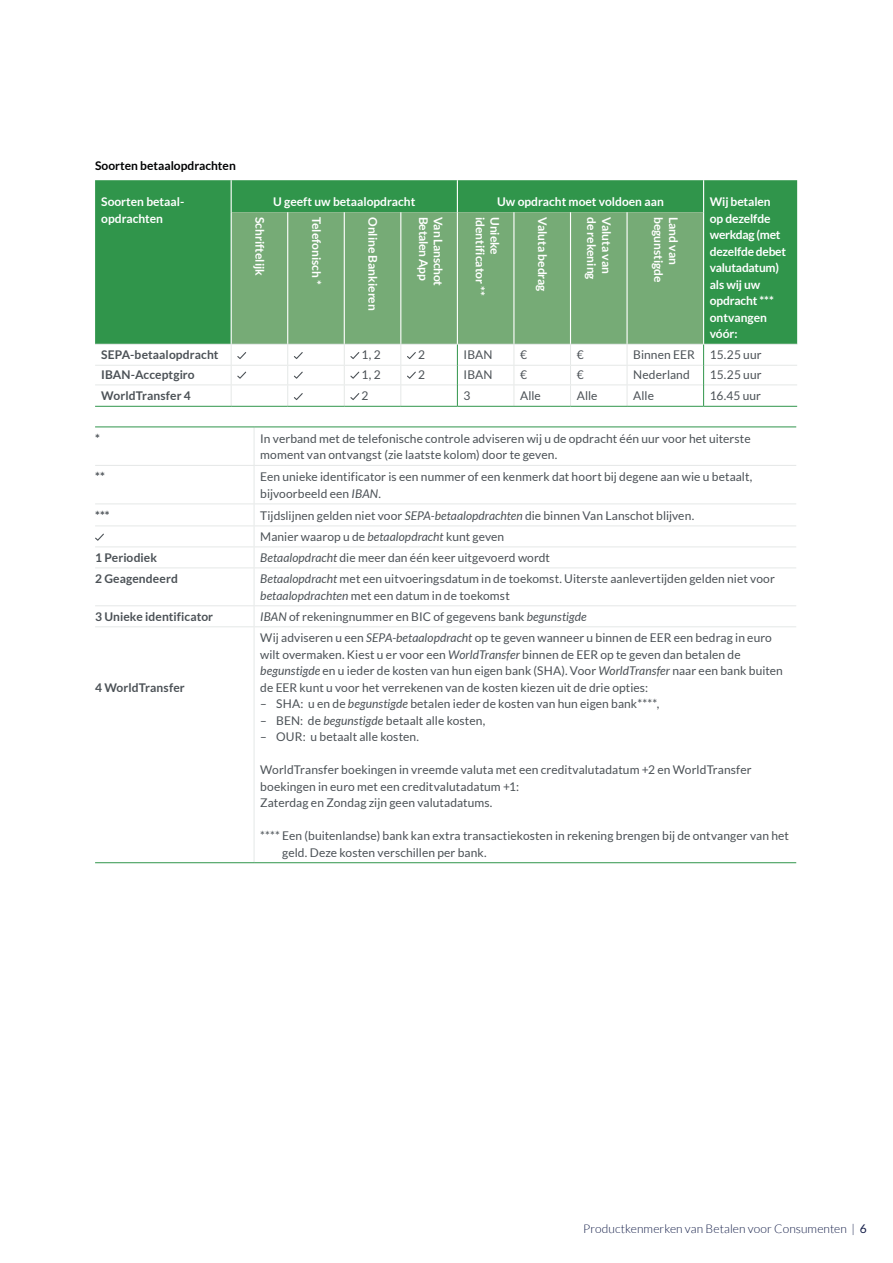
<style>
.page{position:relative;width:893px;height:1263px;background:#fff}
.page>*{position:absolute;margin:0;border:0;box-sizing:border-box;transform-origin:0 0}
.t1{font:12px/16.5px "Lato";letter-spacing:.005em;color:#4b5156}
.t2{font:700 12px/16.5px "Lato";color:#fff}
.t3{font:700 12px "Lato";letter-spacing:.01em;color:#4b5156}
.t4{font:300 12px "Lato";letter-spacing:.005em;color:#131d48}
.t5{font:700 12px "Lato";color:#010203}
.t6{font:700 12px "Lato";letter-spacing:-.02em;color:#fff}
.s1{font-style:italic}
.s2{font-weight:400}
</style>
<div class="page">
<div style="left:95px;top:180px;width:702px;height:164px;background:#30954b"></div>
<div style="left:232px;top:212px;width:471px;height:132px;background:#76ab76"></div>
<hr style="left:231px;top:180px;width:1px;height:32px;background:#fff">
<hr style="left:231px;top:212px;width:1px;height:132px;background:#fff">
<hr style="left:287px;top:212px;width:1px;height:132px;background:#fff">
<hr style="left:344px;top:212px;width:1px;height:132px;background:#fff">
<hr style="left:400px;top:212px;width:1px;height:132px;background:#fff">
<hr style="left:513px;top:212px;width:1px;height:132px;background:#fff">
<hr style="left:570px;top:212px;width:1px;height:132px;background:#fff">
<hr style="left:626px;top:212px;width:2px;height:132px;background:#fff">
<hr style="left:457px;top:180px;width:1px;height:32px;background:#fff">
<hr style="left:457px;top:212px;width:1px;height:132px;background:#fff">
<hr style="left:703px;top:180px;width:1px;height:32px;background:#fff">
<hr style="left:703px;top:212px;width:1px;height:132px;background:#fff">
<hr style="left:95px;top:406px;width:136px;height:1px;background:#30954b">
<hr style="left:231px;top:406px;width:57px;height:1px;background:#30954b">
<hr style="left:288px;top:406px;width:56px;height:1px;background:#30954b">
<hr style="left:344px;top:406px;width:57px;height:1px;background:#30954b">
<hr style="left:401px;top:406px;width:56px;height:1px;background:#30954b">
<hr style="left:457px;top:406px;width:57px;height:1px;background:#30954b">
<hr style="left:514px;top:406px;width:56px;height:1px;background:#30954b">
<hr style="left:570px;top:406px;width:57px;height:1px;background:#30954b">
<hr style="left:627px;top:406px;width:77px;height:1px;background:#30954b">
<hr style="left:704px;top:406px;width:93px;height:1px;background:#30954b">
<svg style="left:95px;top:344px;width:702px;height:62px"></svg>
<svg style="left:95px;top:427px;width:701px;height:435px"></svg>
<hr style="left:254px;top:427px;width:1px;height:38px;background:#e5e8e7">
<hr style="left:254px;top:466px;width:1px;height:37px;background:#e5e8e7">
<hr style="left:95px;top:465px;width:159px;height:1px;background:#e5e8e7">
<hr style="left:95px;top:503px;width:159px;height:1px;background:#e5e8e7">
<hr style="left:95px;top:525px;width:159px;height:1px;background:#e5e8e7">
<hr style="left:95px;top:546px;width:159px;height:1px;background:#e5e8e7">
<hr style="left:95px;top:567px;width:159px;height:1px;background:#e5e8e7">
<hr style="left:95px;top:605px;width:159px;height:1px;background:#e5e8e7">
<hr style="left:95px;top:626px;width:159px;height:1px;background:#e5e8e7">
<hr style="left:254px;top:465px;width:542px;height:1px;background:#e5e8e7">
<hr style="left:254px;top:503px;width:542px;height:1px;background:#e5e8e7">
<hr style="left:254px;top:525px;width:542px;height:1px;background:#e5e8e7">
<hr style="left:254px;top:546px;width:542px;height:1px;background:#e5e8e7">
<svg style="left:254px;top:504px;width:1px;height:63px"></svg>
<hr style="left:254px;top:567px;width:542px;height:1px;background:#e5e8e7">
<hr style="left:254px;top:568px;width:1px;height:37px;background:#e5e8e7">
<hr style="left:254px;top:605px;width:542px;height:1px;background:#e5e8e7">
<svg style="left:254px;top:606px;width:1px;height:20px"></svg>
<hr style="left:254px;top:626px;width:542px;height:1px;background:#e5e8e7">
<hr style="left:254px;top:627px;width:1px;height:235px;background:#e5e8e7">
<hr style="left:95px;top:862px;width:159px;height:1px;background:#30954b">
<hr style="left:254px;top:862px;width:542px;height:1px;background:#30954b">
<hr style="left:95px;top:426px;width:159px;height:1px;background:#30954b">
<hr style="left:254px;top:426px;width:542px;height:1px;background:#30954b">
<svg style="left:95px;top:534px;width:9px;height:7px"></svg>
<p class="t5" style="left:95px;top:158px;width:142px">Soorten betaalopdrachten</p>
<p class="t2" style="left:101px;top:193px;width:85px">Soorten betaal&shy;opdrachten</p>
<p class="t2" style="left:273px;top:193px;width:144px">U geeft uw betaalopdracht</p>
<p class="t2" style="left:497px;top:193px;width:168px">Uw opdracht moet voldoen aan</p>
<p class="t2" style="left:710px;top:193px;width:78px">Wij betalen op dezelfde werkdag (met dezelfde debet valutadatum) als wij uw opdracht *** ontvangen vóór:</p>
<p class="t3" style="left:101px;top:348px;width:119px">SEPA-betaalopdracht</p>
<p class="t1" style="left:362px;top:346px;width:21px">1, 2</p>
<p class="t1" style="left:418px;top:346px;width:8px">2</p>
<p class="t1" style="left:464px;top:346px;width:31px">IBAN</p>
<p class="t1" style="left:520px;top:346px;width:8px">€</p>
<p class="t1" style="left:577px;top:346px;width:8px">€</p>
<p class="t1" style="left:633px;top:346px;width:63px">Binnen EER</p>
<p class="t1" style="left:710px;top:346px;width:53px">15.25 uur</p>
<p class="t3" style="left:101px;top:367px;width:95px">IBAN-Acceptgiro</p>
<p class="t1" style="left:362px;top:366px;width:21px">1, 2</p>
<p class="t1" style="left:418px;top:366px;width:8px">2</p>
<p class="t1" style="left:464px;top:366px;width:31px">IBAN</p>
<p class="t1" style="left:520px;top:366px;width:8px">€</p>
<p class="t1" style="left:577px;top:366px;width:8px">€</p>
<p class="t1" style="left:633px;top:366px;width:58px">Nederland</p>
<p class="t1" style="left:710px;top:366px;width:53px">15.25 uur</p>
<p class="t3" style="left:101px;top:389px;width:91px">WorldTransfer 4</p>
<p class="t1" style="left:362px;top:387px;width:8px">2</p>
<p class="t1" style="left:464px;top:387px;width:8px">3</p>
<p class="t1" style="left:520px;top:387px;width:22px">Alle</p>
<p class="t1" style="left:577px;top:387px;width:22px">Alle</p>
<p class="t1" style="left:633px;top:387px;width:22px">Alle</p>
<p class="t1" style="left:710px;top:387px;width:53px">16.45 uur</p>
<p class="t2" style="left:268px;top:217px;width:60px;rotate:90deg">Schriftelijk</p>
<p class="t2" style="left:325px;top:217px;width:69px;rotate:90deg">Telefonisch *</p>
<p class="t2" style="left:381px;top:217px;width:95px;rotate:90deg">Online Bankieren</p>
<p class="t6" style="left:430px;top:217px;width:65px;rotate:90deg">Betalen App</p>
<p class="t6" style="left:445px;top:217px;width:71px;rotate:90deg">Van Lanschot</p>
<p class="t2" style="left:488px;top:217px;width:80px;rotate:90deg">identificator **</p>
<p class="t2" style="left:503px;top:217px;width:39px;rotate:90deg">Unieke</p>
<p class="t2" style="left:551px;top:217px;width:76px;rotate:90deg">Valuta bedrag</p>
<p class="t2" style="left:600px;top:217px;width:64px;rotate:90deg">de rekening</p>
<p class="t2" style="left:615px;top:217px;width:58px;rotate:90deg">Valuta van</p>
<p class="t2" style="left:667px;top:217px;width:67px;rotate:90deg">begunstigde</p>
<p class="t2" style="left:682px;top:217px;width:49px;rotate:90deg">Land van</p>
<p class="t3" style="left:95px;top:431px;width:6px">*</p>
<p class="t1" style="left:260px;top:430px;width:492px">In verband met de telefonische controle adviseren wij u de opdracht één uur voor het uiterste moment van ontvangst (zie laatste kolom) door te geven.</p>
<p class="t3" style="left:95px;top:470px;width:11px">**</p>
<p class="t1" style="left:260px;top:469px;width:494px">Een unieke identificator is een nummer of een kenmerk dat hoort bij degene aan wie u betaalt, bijvoorbeeld een <span class="s1">IBAN</span>.</p>
<p class="t3" style="left:95px;top:508px;width:16px">***</p>
<p class="t1" style="left:260px;top:505px;width:435px;line-height:21px">Tijdslijnen gelden niet voor <span class="s1">SEPA-betaalopdrachten</span> die binnen Van Lanschot blijven.<br>Manier waarop u de <span class="s1">betaalopdracht</span> kunt geven</p>
<p class="t3" style="left:95px;top:550px;width:63px">1 Periodiek</p>
<p class="t1" style="left:260px;top:549px;width:291px"><span class="s1">Betaalopdracht</span> die meer dan één keer uitgevoerd wordt</p>
<p class="t3" style="left:95px;top:572px;width:84px">2 Geagendeerd</p>
<p class="t1" style="left:260px;top:570px;width:516px"><span class="s1">Betaalopdracht</span> met een uitvoeringsdatum in de toekomst. Uiterste aanlevertijden gelden niet voor <span class="s1">betaalopdrachten</span> met een datum in de toekomst</p>
<p class="t3" style="left:95px;top:609px;width:120px">3 Unieke identificator</p>
<p class="t1" style="left:260px;top:608px;width:328px"><span class="s1">IBAN</span> of rekeningnummer en BIC of gegevens bank <span class="s1">begunstigde</span></p>
<p class="t3" style="left:95px;top:680px;width:91px">4 WorldTransfer</p>
<p class="t1" style="left:260px;top:629px;width:524px">Wij adviseren u een <span class="s1">SEPA-betaalopdracht</span> op te geven wanneer u binnen de EER een bedrag in euro wilt overmaken. Kiest u er voor een <span class="s1">WorldTransfer</span> binnen de EER op te geven dan betalen de <span class="s1">begunstigde</span> en u ieder de kosten van hun eigen bank (SHA). Voor <span class="s1">WorldTransfer</span> naar een bank buiten de EER kunt u voor het verrekenen van de kosten kiezen uit de drie opties:</p>
<p class="t1" style="left:260px;top:695px;width:401px">– SHA: u en de <span class="s1">begunstigde</span> betalen ieder de kosten van hun eigen bank****,</p>
<p class="t1" style="left:260px;top:712px;width:227px">– BEN: de <span class="s1">begunstigde</span> betaalt alle kosten,</p>
<p class="t1" style="left:260px;top:728px;width:160px">– OUR: u betaalt alle kosten.</p>
<p class="t1" style="left:260px;top:761px;width:493px">WorldTransfer boekingen in vreemde valuta met een creditvalutadatum +2 en WorldTransfer boekingen in euro met een creditvalutadatum +1:<br>Zaterdag en Zondag zijn geen valutadatums.</p>
<p class="t1" style="left:282px;top:827px;width:508px;text-indent:-22px">**** Een (buitenlandse) bank kan extra transactiekosten in rekening brengen bij de ontvanger van het geld. Deze kosten verschillen per bank.</p>
<p class="t4" style="left:583px;top:1222px;width:285px">Productkenmerken van Betalen voor Consumenten | <span class="s2">6</span></p>
</div>
